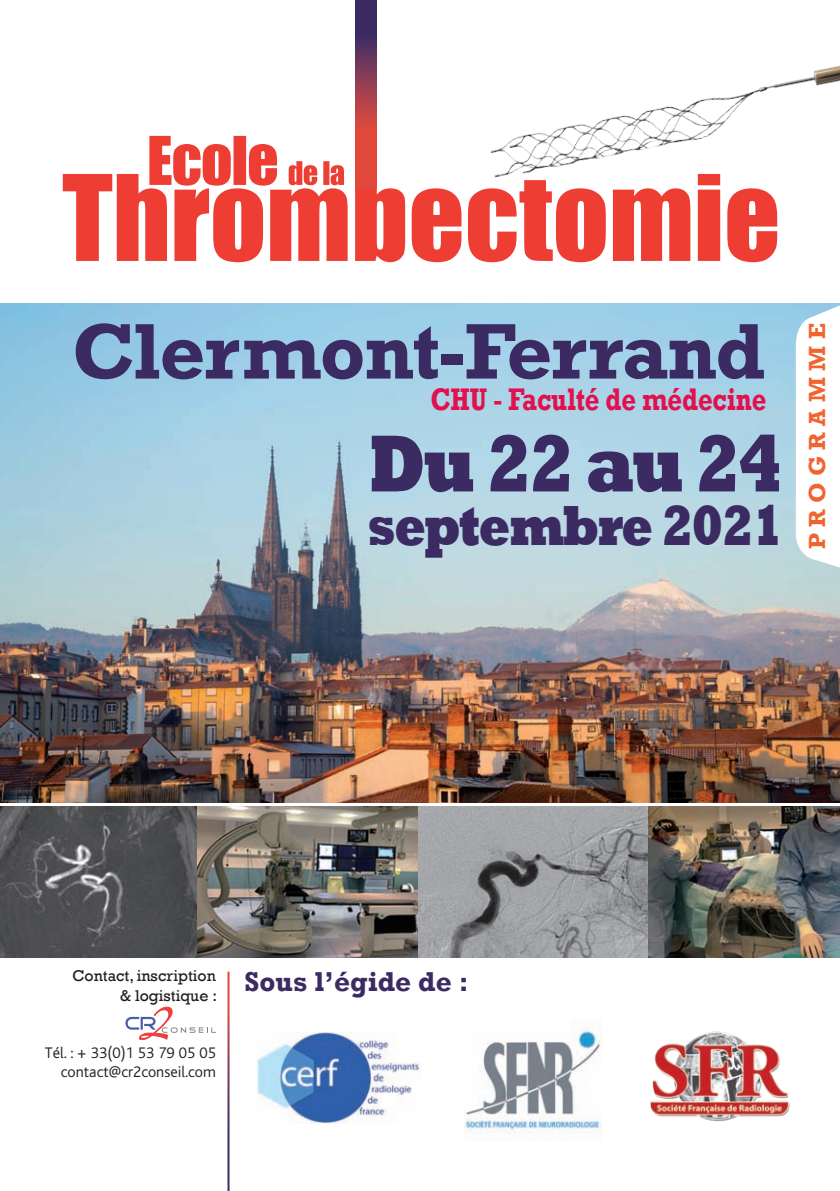
<style>
.page{position:relative;width:840px;height:1191px;background:#fff}
.page>*{position:absolute;margin:0;border:0;box-sizing:border-box;transform-origin:0 0}
.t1{font:800 82px "Rockwell";letter-spacing:-.04em;color:#3c2b63;scale:.8 1}
.t2{font:700 80px "Rockwell";letter-spacing:-.02em;color:#3c2b63}
.t3{font:800 58px "Rockwell";letter-spacing:-.04em;color:#3c2b63;scale:.8 1}
.t4{font:700 32px "Rockwell";letter-spacing:-.005em;color:#e2104f;scale:.8 1}
.t5{font:700 28px "Rockwell";color:#3c2b63}
.t6{font:700 24px "Rockwell";letter-spacing:.27em;color:#f2642f}
.t7{font:300 16px/19.2px "Bliss";color:#231f20;text-align:right}
.t8{font:16px/19.2px "Rockwell";color:#231f20;text-align:right}
</style>
<div class="page">
<img style="left:490px;top:65px;width:349px;height:149px">
<img style="left:0;top:303px;width:839px;height:499px">
<img style="left:0;top:806px;width:197px;height:151px">
<img style="left:197px;top:806px;width:221px;height:151px">
<img style="left:418px;top:806px;width:421px;height:151px">
<svg style="left:63px;top:174px;width:713px;height:88px;fill:#ee3e34"></svg>
<svg style="left:149px;top:136px;width:195px;height:50px"></svg>
<svg style="left:355px;top:0;width:21px;height:188px;background:#993c4d"></svg>
<svg style="left:125px;top:1007px;width:91px;height:33px"></svg>
<svg style="left:795px;top:303px;width:44px;height:274px"></svg>
<img style="left:650px;top:1031px;width:139px;height:91px">
<img style="left:257px;top:1032px;width:164px;height:91px">
<img style="left:464px;top:1026px;width:137px;height:108px">
<h2 class="t2" style="left:72px;top:303px;width:694px">Clermont-Ferrand</h2>
<h3 class="t4" style="left:430px;top:380px;width:421px">CHU - Faculté de médecine</h3>
<h1 class="t1" style="left:368px;top:416px;width:519px">Du 22 au 24</h1>
<h3 class="t3" style="left:367px;top:492px;width:521px">septembre 2021</h3>
<h3 class="t6" style="left:802px;top:549px;width:227px;rotate:-90deg">PROGRAMME</h3>
<p class="t8" style="left:72px;top:966px;width:146px">Contact, inscription &amp; logistique :</p>
<p class="t7" style="left:45px;top:1043px;width:173px">Tél. : + 33(0)1 53 79 05 05 contact@cr2conseil.com</p>
<h3 class="t5" style="left:244px;top:964px;width:225px">Sous l’égide de :</h3>
</div>
